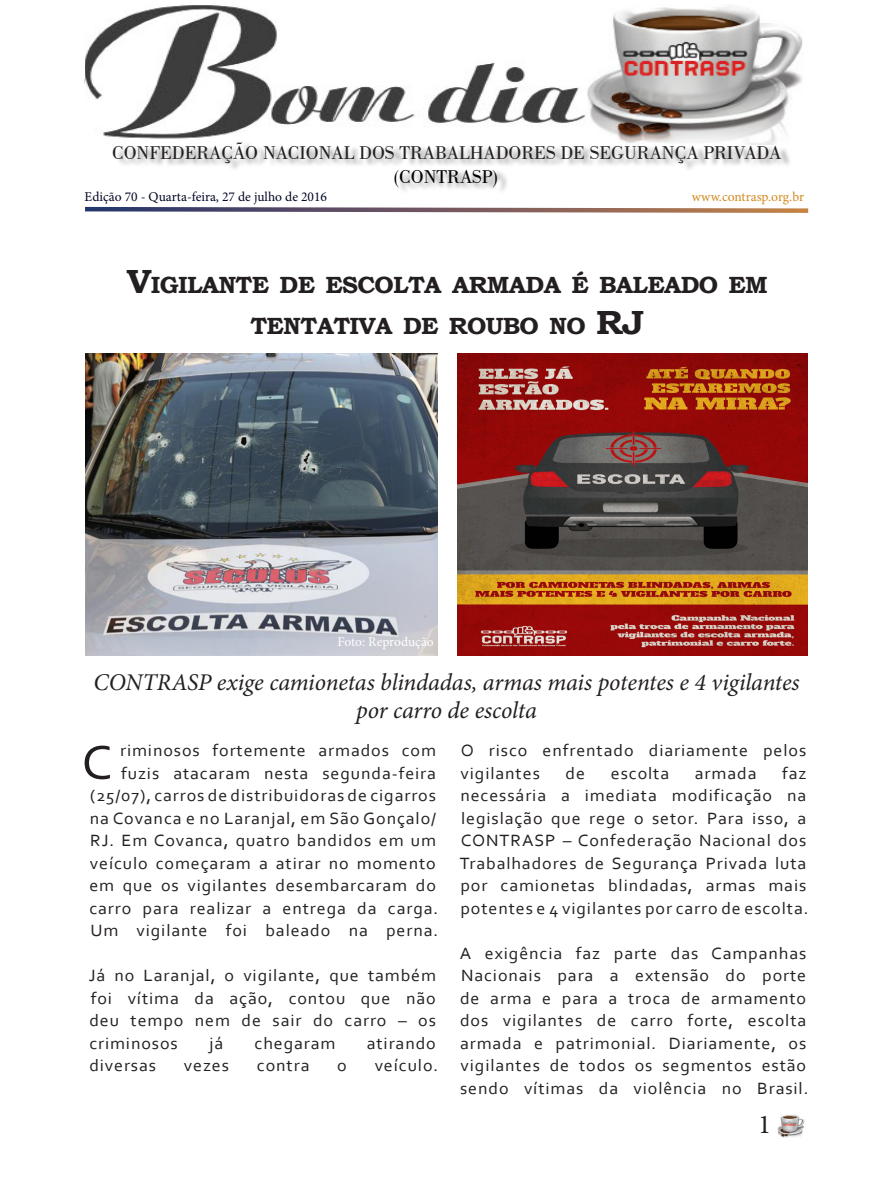
<style>
.page{position:relative;width:893px;height:1191px;background:#fff}
.page>*{position:absolute;margin:0;border:0;box-sizing:border-box;transform-origin:0 0}
.t1{font:49.8px "Corbel";color:#231f20;scale:1.05 1}
.t2{font:27px "Minion Pro";color:#231f20}
.t3{font:italic 24px/28.8px "Minion Pro";letter-spacing:-.005em;color:#231f20;text-align:center}
.t4{font:700 23.4px/41.4px "Bookman Old Style";letter-spacing:-.03em;color:#231f20;text-align:center}
.t5{font:19.5px/23.4px "Bodoni BT";color:#231f20;text-align:center}
.t6{font:17.1px/22.5px "Corbel";letter-spacing:.05em;color:#231f20;scale:1.05 1}
.t7{font:13.5px "Minion Pro";color:#000622}
.t8{font:13.5px "Minion Pro";letter-spacing:-.005em;color:#d48a20}
.t9{font:13.5px "Minion Pro";letter-spacing:-.005em;color:#fff}
.s1{color:#000}
.s2{font-size:33.45px}
</style>
<div class="page">
<img style="left:777px;top:1115px;width:28px;height:23px">
<img style="left:85px;top:5px;width:718px;height:137px">
<div style="left:117px;top:142px;width:676px;height:53px;background:#5f5f62;opacity:.75"></div>
<svg style="left:85px;top:206px;width:724px;height:7px"></svg>
<img style="left:85px;top:354px;width:352px;height:301px">
<img style="left:457px;top:353px;width:351px;height:302px">
<p class="t5" style="left:112px;top:141px;width:671px">CONFEDERAÇÃO NACIONAL DOS TRABALHADORES DE SEGURANÇA PRIVADA <span class="s1">(CONTRASP)</span></p>
<p class="t7" style="left:85px;top:188px;width:244px">Edição 70 - Quarta-feira, 27 de julho de 2016</p>
<p class="t8" style="left:692px;top:188px;width:114px">www.contrasp.org.br</p>
<p class="t4" style="left:127px;top:264px;width:643px"><span class="s2">V</span>IGILANTE DE ESCOLTA ARMADA É BALEADO EM<br>TENTATIVA DE ROUBO NO <span class="s2">RJ</span></p>
<p class="t9" style="left:338px;top:632px;width:98px">Foto: Reprodução</p>
<p class="t3" style="left:93px;top:667px;width:708px">CONTRASP exige camionetas blindadas, armas mais potentes e 4 vigilantes por carro de escolta</p>
<p class="t6" style="left:89px;top:739px;width:334px;text-align:right">riminosos fortemente armados com fuzis atacaram nesta segunda-feira (25/07), carros de distribuidoras de cigarros na Covanca e no Laranjal, em São Gonçalo/ RJ. Em Covanca, quatro bandidos em um veículo começaram a atirar no momento em que os vigilantes desembarcaram do carro para realizar a entrega da carga.<br>Um vigilante foi baleado na perna.</p>
<p class="t6" style="left:89px;top:964px;width:332px;text-align:justify">Já no Laranjal, o vigilante, que também foi vítima da ação, contou que não deu tempo nem de sair do carro – os criminosos</p>
<p class="t1" style="left:82px;top:731px;width:31px">C</p>
<p class="t6" style="left:209px;top:1031px;width:15px">já</p>
<p class="t6" style="left:255px;top:1031px;width:79px">chegaram</p>
<p class="t6" style="left:367px;top:1031px;width:67px">atirando</p>
<p class="t6" style="left:89px;top:1054px;width:65px">diversas</p>
<p class="t6" style="left:184px;top:1054px;width:44px">vezes</p>
<p class="t6" style="left:257px;top:1054px;width:52px">contra</p>
<p class="t6" style="left:337px;top:1054px;width:11px">o</p>
<p class="t6" style="left:375px;top:1054px;width:62px">veículo.</p>
<p class="t6" style="left:461px;top:739px;width:331px">O risco enfrentado diariamente pelos vigilantes</p>
<p class="t6" style="left:460px;top:761px;width:334px;text-indent:322px">faz necessária a imediata modificação na legislação que rege o setor. Para isso, a CONTRASP – Confederação Nacional dos Trabalhadores de Segurança Privada luta por camionetas blindadas, armas mais potentes e 4 vigilantes por carro de escolta.</p>
<p class="t6" style="left:460px;top:941px;width:334px">A exigência faz parte das Campanhas Nacionais para a extensão do porte de arma e para a troca de armamento dos vigilantes de carro forte, escolta armada e patrimonial. Diariamente, os vigilantes de todos os segmentos estão sendo vítimas da violência no Brasil.</p>
<p class="t6" style="left:566px;top:761px;width:20px">de</p>
<p class="t6" style="left:611px;top:761px;width:57px">escolta</p>
<p class="t6" style="left:695px;top:761px;width:60px">armada</p>
<p class="t2" style="left:758px;top:1106px;width:14px">1</p>
</div>
